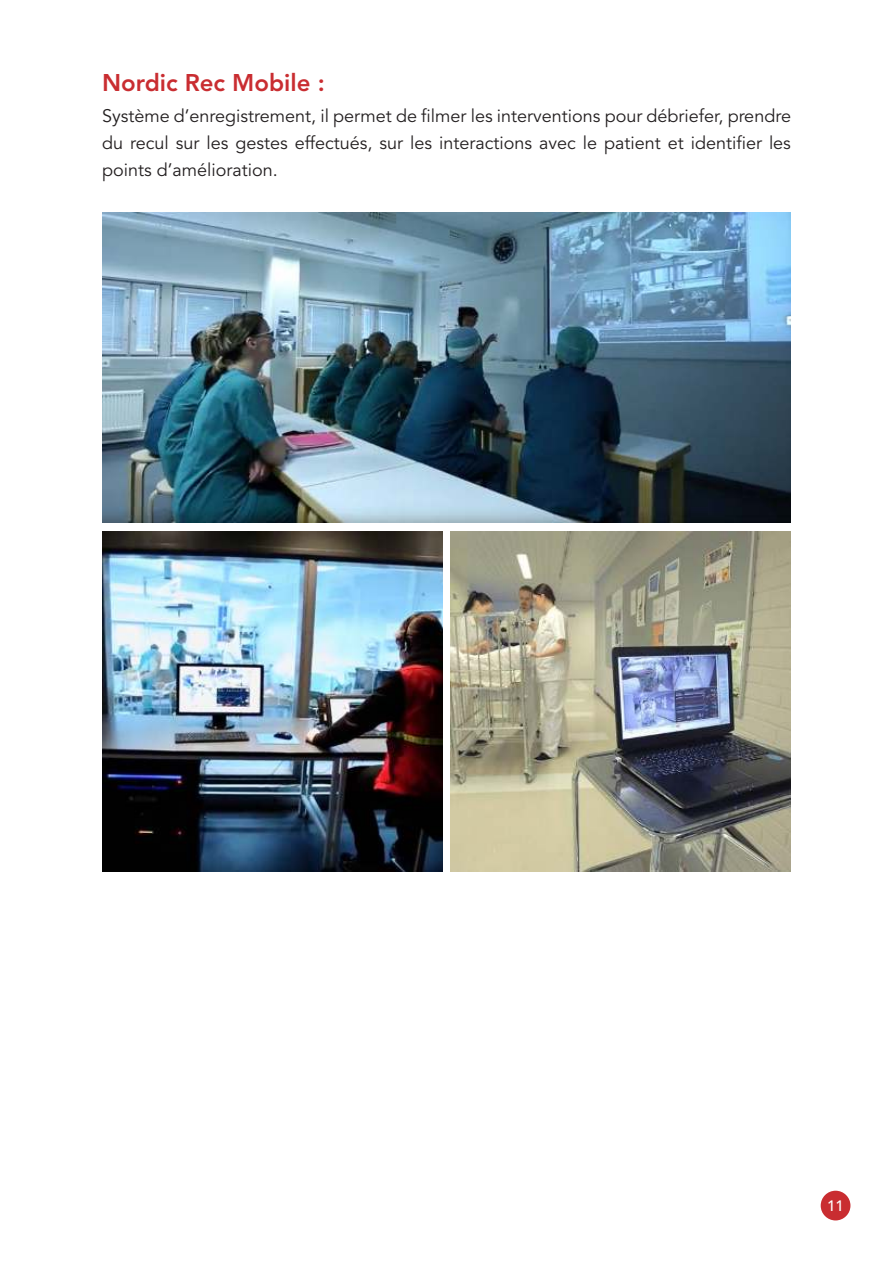
<style>
.page{position:relative;width:893px;height:1263px;background:#fff}
.page>*{position:absolute;margin:0;border:0;box-sizing:border-box;transform-origin:0 0}
.t1{font:800 24px "Avenir LT Std";color:#c92d31}
.t2{font:18px/27px "Avenir LT Std";color:#231f20;text-align:justify}
.t3{font:500 15px "Avenir LT Std";color:#fff}
</style>
<div class="page">
<div style="left:821px;top:1191px;width:29px;height:29px;background:#c92d31;border-radius:50%"></div>
<img style="left:102px;top:531px;width:340px;height:340px">
<img style="left:451px;top:531px;width:340px;height:340px">
<img style="left:102px;top:213px;width:689px;height:309px">
<h1 class="t1" style="left:102px;top:73px;width:224px">Nordic Rec Mobile :</h1>
<p class="t2" style="left:102px;top:105px;width:690px">Système d’enregistrement, il permet de filmer les interventions pour débriefer, prendre du recul sur les gestes effectués, sur les interactions avec le patient et identifier les points d’amélioration.</p>
<p class="t3" style="left:827px;top:1197px;width:18px">11</p>
</div>
